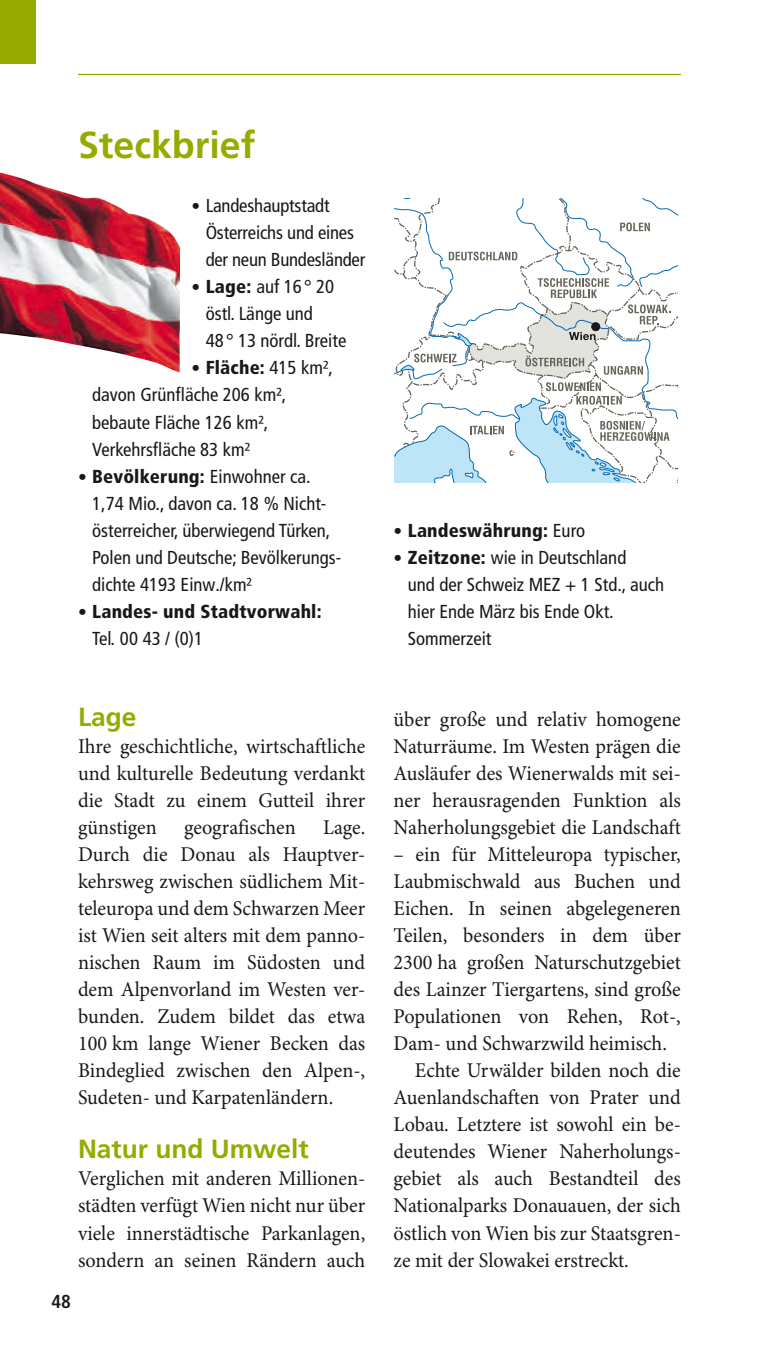
<style>
.page{position:relative;width:766px;height:1347px;background:#fff}
.page>*{position:absolute;margin:0;border:0;box-sizing:border-box;transform-origin:0 0}
.t1{font:700 37.5px "Frutiger LT Pro";color:#96ab00}
.t2{font:700 26.25px "Frutiger LT Pro";color:#96ab00}
.t3{font:21px/27px "Minion Pro";color:#1a171c;text-align:justify;scale:.96 1}
.t4{font:condensed 18.75px/27px "Frutiger LT Pro";color:#1a171c}
.t5{font:900 condensed 18.75px/27px "Frutiger LT Pro";letter-spacing:.01em;color:#1a171c}
.t6{font:700 condensed 18.75px "Frutiger LT Pro";color:#1a171c}
.s1{font-weight:900;font-stretch:normal;font-size:17.5px}
.s2{font-weight:900}
.s3{font-stretch:normal;font-size:17.5px}
.s4{font-weight:400}
</style>
<div class="page">
<hr style="left:78px;top:74px;width:602px;height:1px;background:#96ab00">
<div style="left:0;top:0;width:35px;height:64px;background:#96ab00"></div>
<svg style="left:394px;top:198px;width:285px;height:284px"></svg>
<img style="left:0;top:172px;width:181px;height:200px">
<h1 class="t1" style="left:78px;top:123px;width:179px">Steckbrief</h1>
<p class="t4" style="left:206px;top:192px;width:161px;text-indent:-14px"><span class="s1">•</span> Landeshauptstadt<br>Österreichs und eines der neun Bundesländer</p>
<p class="t4" style="left:206px;top:273px;width:142px;text-indent:-14px"><span class="s1">•</span> <span class="s2">Lage:</span> auf 16 ° 20 östl. Länge und<br>48 ° 13 nördl. Breite</p>
<p class="t4" style="left:92px;top:354px;width:242px;text-indent:99px"><span class="s1">•</span> <span class="s2">Fläche:</span> 415 km², davon Grünfläche 206 km², bebaute Fläche 126 km²,<br>Verkehrsfläche 83 km²</p>
<p class="t4" style="left:92px;top:463px;width:250px;text-indent:-14px"><span class="s1">•</span> <span class="s2">Bevölkerung:</span> Einwohner ca.<br>1,74 Mio., davon ca. 18 % Nicht&shy;österreicher, überwiegend Türken,<br>Polen und Deutsche; Bevölkerungs&shy;dichte 4193 Einw./km²</p>
<p class="t5" style="left:92px;top:597px;width:231px;text-indent:-14px"><span class="s3">•</span> Landes- und Stadtvorwahl:<br><span class="s4">Tel. 00 43 / (0)1</span></p>
<p class="t2" style="left:78px;top:701px;width:60px">Lage</p>
<p class="t3" style="left:78px;top:733px;width:300px">Ihre geschichtliche, wirtschaftliche und kulturelle Bedeutung verdankt die Stadt zu einem Gutteil ihrer günstigen</p>
<p class="t3" style="left:184px;top:814px;width:118px">geografischen</p>
<p class="t3" style="left:78px;top:814px;width:300px;text-indent:245px">Lage.<br>Durch die Donau als Hauptver&shy;kehrsweg zwischen südlichem Mit&shy;teleuropa und dem Schwarzen Meer ist Wien seit alters mit dem panno&shy;nischen Raum im Südosten und dem Alpenvorland im Westen ver&shy;bunden. Zudem bildet das etwa 100 km lange Wiener Becken das Bindeglied zwischen den Alpen-, Sudeten- und Karpatenländern.</p>
<p class="t2" style="left:78px;top:1133px;width:232px">Natur und Umwelt</p>
<p class="t3" style="left:78px;top:1166px;width:300px">Verglichen mit anderen Millionen&shy;städten verfügt Wien nicht nur über viele innerstädtische Parkanlagen, sondern an seinen Rändern auch</p>
<p class="t6" style="left:51px;top:1290px;width:21px">48</p>
<p class="t5" style="left:393px;top:516px;width:193px"><span class="s3">•</span> Landeswährung: <span class="s4">Euro</span></p>
<p class="t4" style="left:407px;top:544px;width:258px;text-indent:-14px"><span class="s1">•</span> <span class="s2">Zeitzone:</span> wie in Deutschland<br>und der Schweiz MEZ + 1 Std., auch hier Ende März bis Ende Okt.<br>Sommerzeit</p>
<p class="t3" style="left:393px;top:706px;width:300px">über große und relativ homogene Naturräume. Im Westen prägen die Ausläufer des Wienerwalds mit sei&shy;ner herausragenden Funktion als Naherholungsgebiet die Landschaft</p>
<p class="t3" style="left:393px;top:841px;width:300px">– ein für Mitteleuropa typischer,</p>
<p class="t3" style="left:393px;top:868px;width:300px">Laubmischwald aus Buchen und</p>
<p class="t3" style="left:393px;top:895px;width:300px">Eichen. In seinen abgelegeneren</p>
<p class="t3" style="left:393px;top:922px;width:300px">Teilen, besonders in dem über</p>
<p class="t3" style="left:393px;top:949px;width:300px">2300 ha großen Naturschutzgebiet</p>
<p class="t3" style="left:393px;top:977px;width:300px">des Lainzer Tiergartens, sind große</p>
<p class="t3" style="left:393px;top:1004px;width:300px">Populationen von Rehen, Rot-,</p>
<p class="t3" style="left:393px;top:1031px;width:286px">Dam- und Schwarzwild heimisch.</p>
<p class="t3" style="left:415px;top:1058px;width:278px">Echte Urwälder bilden noch die</p>
<p class="t3" style="left:393px;top:1085px;width:300px">Auenlandschaften von Prater und</p>
<p class="t3" style="left:393px;top:1112px;width:300px">Lobau. Letztere ist sowohl ein be-</p>
<p class="t3" style="left:393px;top:1139px;width:300px">deutendes Wiener Naherholungs-</p>
<p class="t3" style="left:393px;top:1166px;width:300px">gebiet als auch Bestandteil des</p>
<p class="t3" style="left:393px;top:1193px;width:300px">Nationalparks Donauauen, der sich</p>
<p class="t3" style="left:393px;top:1220px;width:300px">östlich von Wien bis zur Staatsgren-</p>
<p class="t3" style="left:393px;top:1247px;width:246px">ze mit der Slowakei erstreckt.</p>
</div>
